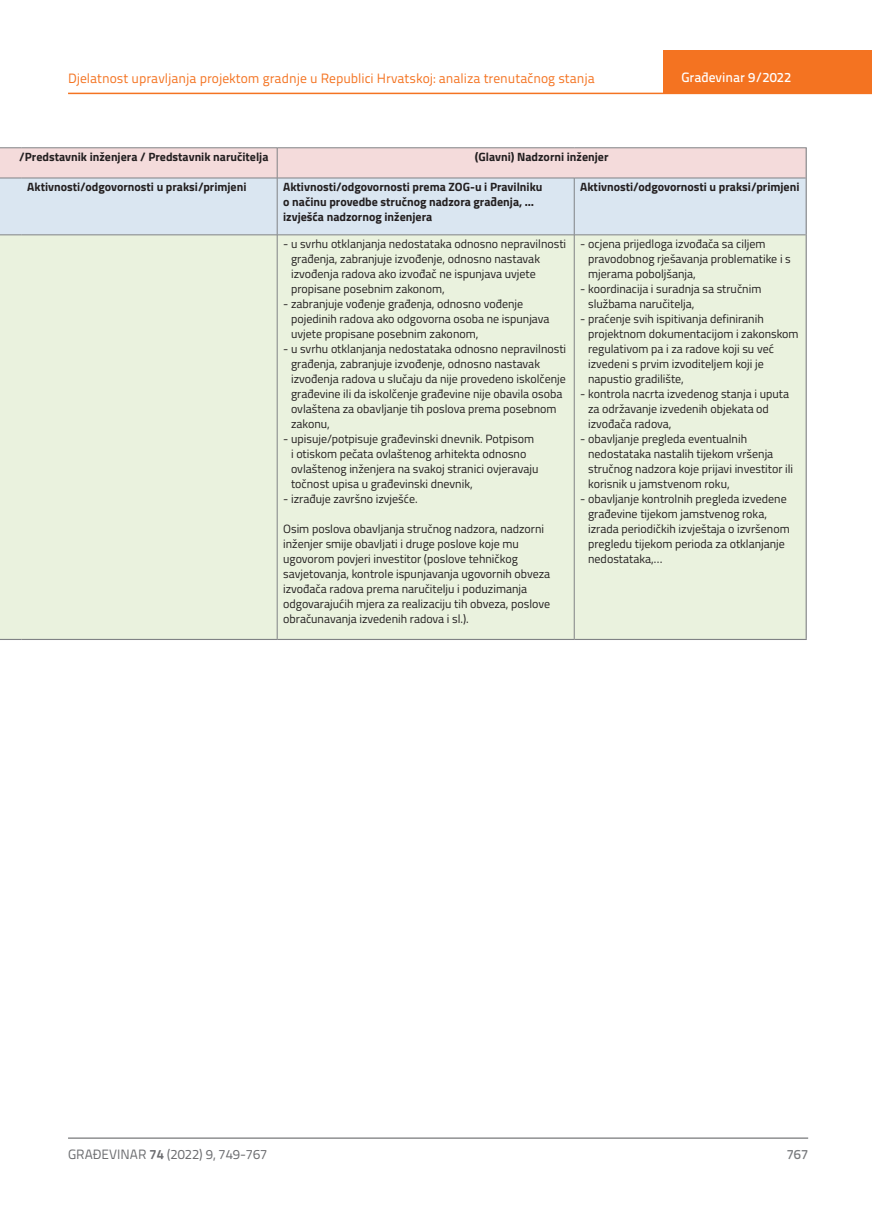
<style>
.page{position:relative;width:872px;height:1212px;background:#fff}
.page>*{position:absolute;margin:0;border:0;box-sizing:border-box;transform-origin:0 0}
.t1{font:13.5px "Titillium Text 22 L";color:#f47321}
.t2{font:13.5px "Titillium Text 22 L";color:#6c6d70}
.t3{font:500 13.5px "Titillium Text 22 L";color:#fff}
.t4{font:500 13.5px "Titillium Text 22 L";color:#787a7d}
.t5{font:12px/15px "Titillium";color:#231f20}
.t6{font:700 12px/15px "Titillium";color:#231f20}
.s1{font-weight:700}
</style>
<div class="page">
<hr style="left:68px;top:93px;width:804px;height:1px;background:#f47321">
<div style="left:663px;top:50px;width:209px;height:44px;background:#f47321"></div>
<hr style="left:68px;top:1138px;width:740px;height:1px;background:#57585a">
<div style="left:0;top:179px;width:805px;height:56px;background:#dae6f1"></div>
<div style="left:0;top:236px;width:805px;height:403px;background:#eaf2de"></div>
<div style="left:0;top:148px;width:805px;height:31px;background:#f4dbdb"></div>
<hr style="left:21px;top:178px;width:256px;height:1px;background:#808285">
<hr style="left:277px;top:178px;width:297px;height:1px;background:#808285">
<hr style="left:277px;top:178px;width:1px;height:57px;background:#808285">
<hr style="left:574px;top:178px;width:231px;height:1px;background:#808285">
<hr style="left:574px;top:178px;width:1px;height:57px;background:#808285">
<svg style="left:0;top:235px;width:21px;height:1px"></svg>
<hr style="left:21px;top:235px;width:256px;height:1px;background:#808285">
<hr style="left:277px;top:235px;width:297px;height:1px;background:#808285">
<hr style="left:277px;top:235px;width:1px;height:404px;background:#808285">
<hr style="left:574px;top:235px;width:231px;height:1px;background:#808285">
<hr style="left:574px;top:235px;width:1px;height:404px;background:#808285">
<hr style="left:805px;top:148px;width:1px;height:30px;background:#808285">
<hr style="left:805px;top:178px;width:1px;height:57px;background:#808285">
<hr style="left:805px;top:235px;width:1px;height:404px;background:#808285">
<svg style="left:0;top:639px;width:21px;height:1px"></svg>
<hr style="left:21px;top:639px;width:256px;height:1px;background:#808285">
<hr style="left:277px;top:639px;width:297px;height:1px;background:#808285">
<hr style="left:574px;top:639px;width:232px;height:1px;background:#808285">
<p class="t1" style="left:68px;top:68px;width:528px">Djelatnost upravljanja projektom gradnje u Republici Hrvatskoj: analiza trenutačnog stanja</p>
<p class="t3" style="left:681px;top:67px;width:111px">Građevinar 9/2022</p>
<p class="t6" style="left:19px;top:149px;width:251px">/Predstavnik inženjera / Predstavnik naručitelja</p>
<p class="t6" style="left:475px;top:149px;width:135px">(Glavni) Nadzorni inženjer</p>
<p class="t6" style="left:27px;top:179px;width:221px">Aktivnosti/odgovornosti u praksi/primjeni</p>
<p class="t6" style="left:283px;top:179px;width:261px">Aktivnosti/odgovornosti prema ZOG-u i Pravilniku o načinu provedbe stručnog nadzora građenja, … izvješća nadzornog inženjera</p>
<p class="t6" style="left:580px;top:179px;width:221px">Aktivnosti/odgovornosti u praksi/primjeni</p>
<p class="t5" style="left:291px;top:236px;width:277px;text-indent:-8px">- u svrhu otklanjanja nedostataka odnosno nepravilnosti građenja, zabranjuje izvođenje, odnosno nastavak izvođenja radova ako izvođač ne ispunjava uvjete propisane posebnim zakonom,</p>
<p class="t5" style="left:291px;top:296px;width:260px;text-indent:-8px">- zabranjuje vođenje građenja, odnosno vođenje pojedinih radova ako odgovorna osoba ne ispunjava uvjete propisane posebnim zakonom,</p>
<p class="t5" style="left:291px;top:341px;width:277px;text-indent:-8px">- u svrhu otklanjanja nedostataka odnosno nepravilnosti građenja, zabranjuje izvođenje, odnosno nastavak izvođenja radova u slučaju da nije provedeno iskolčenje građevine ili da iskolčenje građevine nije obavila osoba ovlaštena za obavljanje tih poslova prema posebnom zakonu,</p>
<p class="t5" style="left:291px;top:431px;width:249px;text-indent:-8px">- upisuje/potpisuje građevinski dnevnik. Potpisom i otiskom pečata ovlaštenog arhitekta odnosno ovlaštenog inženjera na svakoj stranici ovjeravaju točnost upisa u građevinski dnevnik,</p>
<p class="t5" style="left:283px;top:491px;width:136px">- izrađuje završno izvješće.</p>
<p class="t5" style="left:283px;top:521px;width:269px">Osim poslova obavljanja stručnog nadzora, nadzorni inženjer smije obavljati i druge poslove koje mu ugovorom povjeri investitor (poslove tehničkog savjetovanja, kontrole ispunjavanja ugovornih obveza izvođača radova prema naručitelju i poduzimanja odgovarajućih mjera za realizaciju tih obveza, poslove obračunavanja izvedenih radova i sl.).</p>
<p class="t5" style="left:588px;top:236px;width:204px;text-indent:-8px">- ocjena prijedloga izvođača sa ciljem pravodobnog rješavanja problematike i s mjerama poboljšanja,</p>
<p class="t5" style="left:588px;top:281px;width:175px;text-indent:-8px">- koordinacija i suradnja sa stručnim službama naručitelja,</p>
<p class="t5" style="left:588px;top:311px;width:212px;text-indent:-8px">- praćenje svih ispitivanja definiranih projektnom dokumentacijom i zakonskom regulativom pa i za radove koji su već izvedeni s prvim izvoditeljem koji je napustio gradilište,</p>
<p class="t5" style="left:588px;top:386px;width:202px;text-indent:-8px">- kontrola nacrta izvedenog stanja i uputa za održavanje izvedenih objekata od izvođača radova,</p>
<p class="t5" style="left:588px;top:431px;width:207px;text-indent:-8px">- obavljanje pregleda eventualnih nedostataka nastalih tijekom vršenja stručnog nadzora koje prijavi investitor ili korisnik u jamstvenom roku,</p>
<p class="t5" style="left:588px;top:491px;width:203px;text-indent:-8px">- obavljanje kontrolnih pregleda izvedene građevine tijekom jamstvenog roka, izrada periodičkih izvještaja o izvršenom pregledu tijekom perioda za otklanjanje nedostataka,…</p>
<p class="t2" style="left:68px;top:1144px;width:201px">GRAĐEVINAR <span class="s1">74</span> (2022) 9, 749-767</p>
<p class="t4" style="left:786px;top:1144px;width:23px">767</p>
</div>
